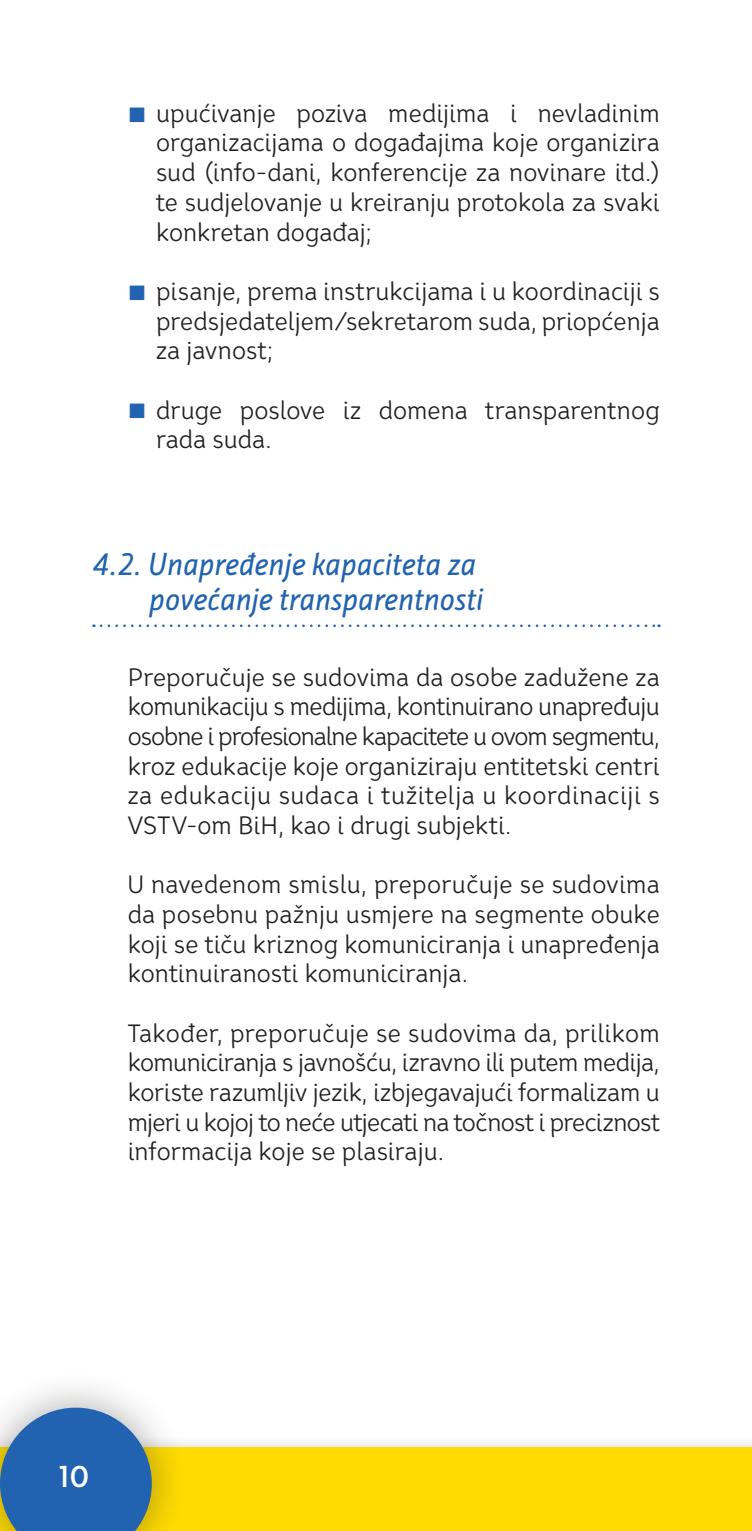
<style>
.page{position:relative;width:752px;height:1531px;background:#fff}
.page>*{position:absolute;margin:0;border:0;box-sizing:border-box;transform-origin:0 0}
.t1{font:italic 30px/35px "Influ BG";letter-spacing:-.005em;color:#2163b0;text-align:right}
.t2{font:700 30px "Nioki BG";color:#fff}
.t3{font:25px/29.8px "Nioki BG";color:#231f20;text-align:justify}
</style>
<div class="page">
<div style="left:0;top:1433px;width:751px;height:98px;background:#231f20;opacity:.2"></div>
<div style="left:0;top:1447px;width:751px;height:84px;background:#ffdc01"></div>
<div style="left:0;top:1368px;width:190px;height:163px;background:#231f20;opacity:.4"></div>
<svg style="left:0;top:1407px;width:152px;height:124px"></svg>
<svg style="left:101px;top:624px;width:558px;height:3px"></svg>
<p class="t3" style="left:156px;top:98px;width:505px">upućivanje poziva medijima i nevladinim organizacijama o događajima koje organizira sud (info-dani, konferencije za novinare itd.) te sudjelovanje u kreiranju protokola za svaki konkretan događaj;</p>
<p class="t3" style="left:156px;top:276px;width:505px">pisanje, prema instrukcijama i u koordinaciji s predsjedateljem/sekretarom suda, priopćenja za javnost;</p>
<p class="t3" style="left:156px;top:395px;width:505px">druge poslove iz domena transparentnog rada suda.</p>
<p class="t1" style="left:92px;top:546px;width:392px">4.2. Unapređenje kapaciteta za povećanje transparentnosti</p>
<p class="t3" style="left:128px;top:662px;width:533px">Preporučuje se sudovima da osobe zadužene za komunikaciju s medijima, kontinuirano unapređuju osobne i profesionalne kapacitete u ovom segmentu, kroz edukacije koje organiziraju entitetski centri za edukaciju sudaca i tužitelja u koordinaciji s VSTV-om BiH, kao i drugi subjekti.</p>
<p class="t3" style="left:128px;top:870px;width:533px">U navedenom smislu, preporučuje se sudovima da posebnu pažnju usmjere na segmente obuke koji se tiču kriznog komuniciranja i unapređenja kontinuiranosti komuniciranja.</p>
<p class="t3" style="left:128px;top:1018px;width:533px">Također, preporučuje se sudovima da, prilikom komuniciranja s javnošću, izravno ili putem medija, koriste razumljiv jezik, izbjegavajući formalizam u mjeri u kojoj to neće utjecati na točnost i preciznost informacija koje se plasiraju.</p>
<p class="t2" style="left:58px;top:1458px;width:32px">10</p>
</div>
